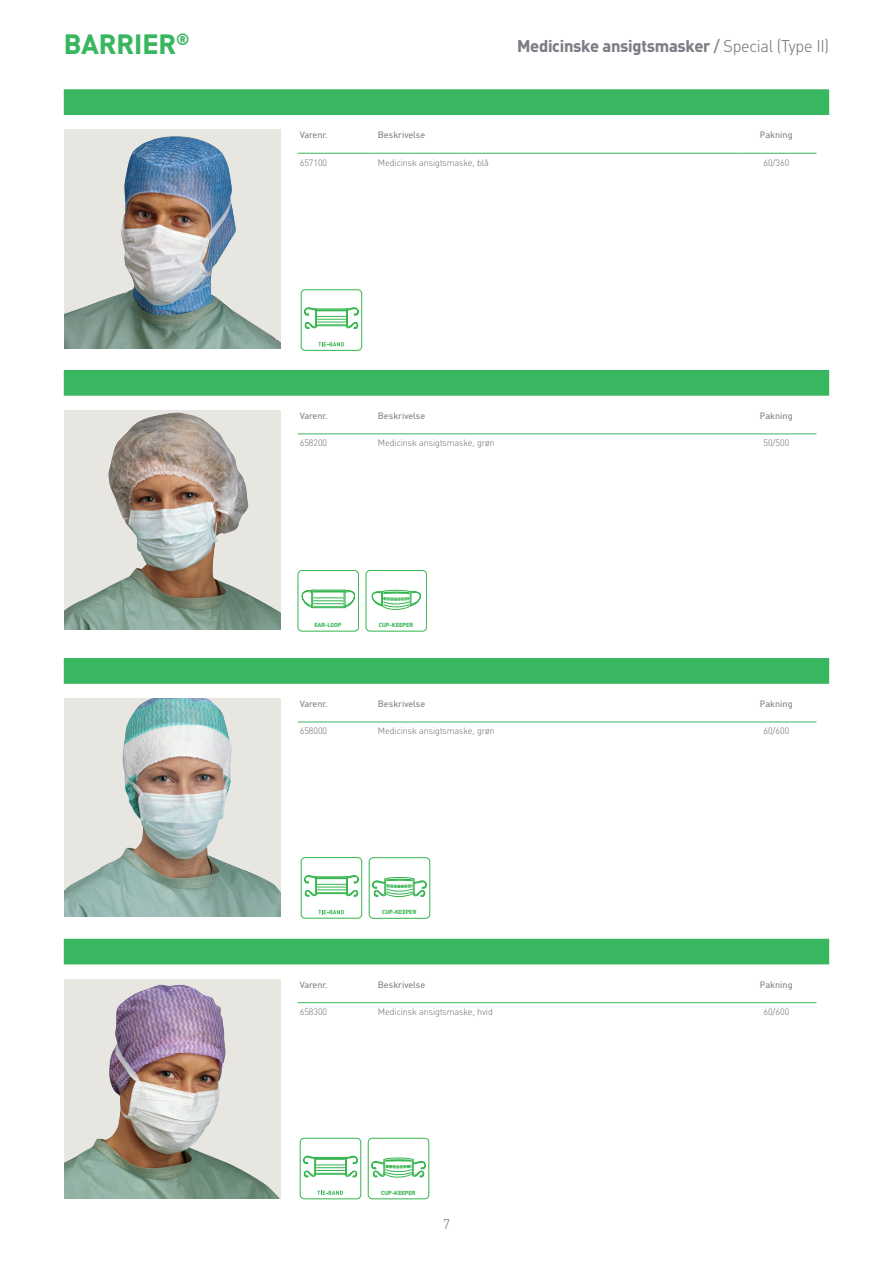
<style>
.page{position:relative;width:893px;height:1263px;background:#fff}
.page>*{position:absolute;margin:0;border:0;box-sizing:border-box;transform-origin:0 0}
.TABLE_Body_Items_cen{font:700 27px "Molnlycke Din";color:#39b660}
.t1{font:700 16.5px "Molnlycke Din";letter-spacing:-.015em;color:#7c7d85}
.t2{font:300 13.5px "Molnlycke Din";color:#7c7d85}
.TAB_body_left{font:300 9px "Molnlycke Din";color:#7c7d85}
.TABLE_Heading{font:9px "Molnlycke Din";color:#7c7d85}
.t3{font:700 5.7px "Molnlycke Din";color:#34b44d}
.s1{font-weight:400}
.s2{font-weight:300}
</style>
<div class="page">
<hr style="left:298px;top:434px;width:78px;height:1px;background:#39b660">
<hr style="left:376px;top:434px;width:360px;height:1px;background:#39b660">
<hr style="left:736px;top:434px;width:80px;height:1px;background:#39b660">
<img style="left:64px;top:410px;width:217px;height:220px">
<div style="left:64px;top:370px;width:765px;height:26px;background:#39b660;border:2px solid #39b660"></div>
<hr style="left:298px;top:153px;width:78px;height:1px;background:#39b660">
<hr style="left:376px;top:153px;width:360px;height:1px;background:#39b660">
<hr style="left:736px;top:153px;width:80px;height:1px;background:#39b660">
<img style="left:64px;top:129px;width:217px;height:220px">
<div style="left:64px;top:89px;width:765px;height:26px;background:#39b660;border:2px solid #39b660"></div>
<hr style="left:298px;top:1002px;width:78px;height:1px;background:#39b660">
<hr style="left:376px;top:1002px;width:360px;height:1px;background:#39b660">
<hr style="left:736px;top:1002px;width:80px;height:1px;background:#39b660">
<img style="left:64px;top:698px;width:217px;height:219px">
<img style="left:64px;top:979px;width:217px;height:219px">
<div style="left:64px;top:658px;width:765px;height:26px;background:#39b660;border:2px solid #39b660"></div>
<div style="left:64px;top:939px;width:765px;height:25px;background:#39b660"></div>
<hr style="left:298px;top:722px;width:78px;height:1px;background:#39b660">
<hr style="left:376px;top:722px;width:360px;height:1px;background:#39b660">
<hr style="left:736px;top:722px;width:80px;height:1px;background:#39b660">
<svg style="left:301px;top:857px;width:61px;height:61px"></svg>
<svg style="left:369px;top:857px;width:61px;height:62px"></svg>
<svg style="left:300px;top:1138px;width:61px;height:61px"></svg>
<svg style="left:368px;top:1138px;width:61px;height:61px"></svg>
<div style="left:298px;top:570px;width:61px;height:61px;border:1px solid #34b44d;border-radius:4px"></div>
<svg style="left:301px;top:589px;width:54px;height:19px"></svg>
<hr style="left:313px;top:592px;width:30px;height:1px;background:#34b44d">
<hr style="left:313px;top:591px;width:30px;height:1px;background:#34b44d">
<hr style="left:313px;top:606px;width:30px;height:1px;background:#34b44d">
<svg style="left:366px;top:570px;width:61px;height:61px"></svg>
<svg style="left:301px;top:289px;width:61px;height:62px"></svg>
<p class="TABLE_Body_Items_cen" style="left:64px;top:28px;width:127px">BARRIER<sup>®</sup></p>
<p class="t1" style="left:517px;top:36px;width:314px">Medicinske ansigtsmasker <span class="s1">/</span> <span class="s2">Special (Type II)</span></p>
<p class="TABLE_Heading" style="left:300px;top:130px;width:29px">Varenr.</p>
<p class="TABLE_Heading" style="left:378px;top:130px;width:49px">Beskrivelse</p>
<p class="TABLE_Heading" style="left:760px;top:130px;width:34px">Pakning</p>
<p class="TAB_body_left" style="left:300px;top:157px;width:29px">657100</p>
<p class="TAB_body_left" style="left:378px;top:157px;width:113px">Medicinsk ansigtsmaske, blå</p>
<p class="TAB_body_left" style="left:763px;top:157px;width:27px">60/360</p>
<p class="TABLE_Heading" style="left:300px;top:410px;width:29px">Varenr.</p>
<p class="TABLE_Heading" style="left:378px;top:410px;width:49px">Beskrivelse</p>
<p class="TABLE_Heading" style="left:760px;top:410px;width:34px">Pakning</p>
<p class="TAB_body_left" style="left:300px;top:438px;width:29px">658200</p>
<p class="TAB_body_left" style="left:378px;top:438px;width:119px">Medicinsk ansigtsmaske, grøn</p>
<p class="TAB_body_left" style="left:763px;top:438px;width:27px">50/500</p>
<p class="t3" style="left:314px;top:621px;width:29px">EAR-LOOP</p>
<p class="t3" style="left:379px;top:621px;width:36px">CUP-KEEPER</p>
<p class="TABLE_Heading" style="left:300px;top:698px;width:29px">Varenr.</p>
<p class="TABLE_Heading" style="left:378px;top:698px;width:49px">Beskrivelse</p>
<p class="TABLE_Heading" style="left:760px;top:698px;width:34px">Pakning</p>
<p class="TAB_body_left" style="left:300px;top:726px;width:29px">658000</p>
<p class="TAB_body_left" style="left:378px;top:726px;width:119px">Medicinsk ansigtsmaske, grøn</p>
<p class="TAB_body_left" style="left:763px;top:726px;width:27px">60/600</p>
<p class="t3" style="left:382px;top:909px;width:36px">CUP-KEEPER</p>
<p class="TABLE_Heading" style="left:300px;top:979px;width:29px">Varenr.</p>
<p class="TABLE_Heading" style="left:378px;top:979px;width:49px">Beskrivelse</p>
<p class="TABLE_Heading" style="left:760px;top:979px;width:34px">Pakning</p>
<p class="TAB_body_left" style="left:300px;top:1007px;width:29px">658300</p>
<p class="TAB_body_left" style="left:378px;top:1007px;width:117px">Medicinsk ansigtsmaske, hvid</p>
<p class="TAB_body_left" style="left:763px;top:1007px;width:27px">60/600</p>
<p class="t3" style="left:381px;top:1189px;width:36px">CUP-KEEPER</p>
<h3 class="t2" style="left:443px;top:1216px;width:8px">7</h3>
</div>
